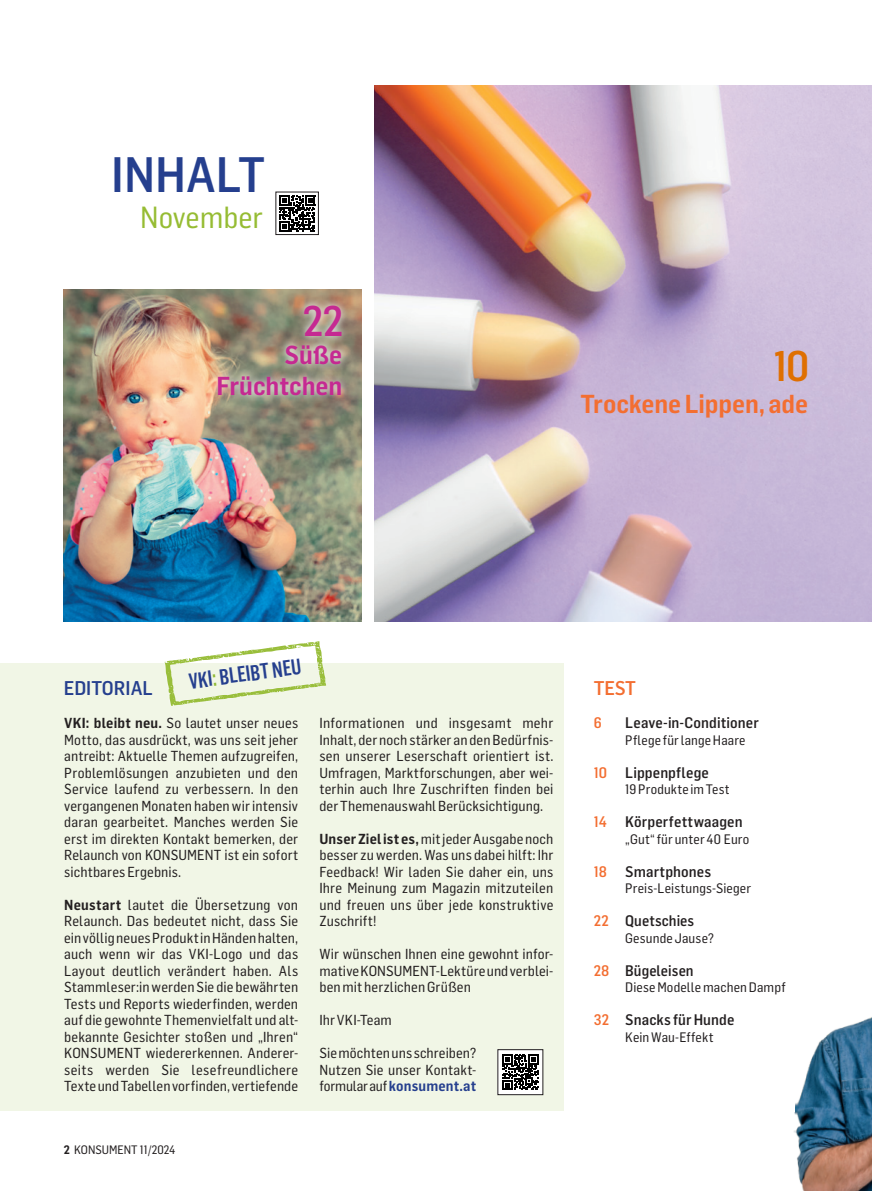
<style>
.page{position:relative;width:872px;height:1191px;background:#fff}
.page>*{position:absolute;margin:0;border:0;box-sizing:border-box;transform-origin:0 0}
.t1{font:500 48.75px "Flama Semicond";color:#253f8e}
.B_Kasten_gross_Header{font:500 42px "Flama Semicond";color:#df6f01}
.B_Kasten_gross_Header-2{font:500 42px "Flama Semicond";color:#c52992}
.t2{font:30px "Flama Semicond Basic";color:#96bc33}
.A_Lauftext_Test_Reports_Rubriken{font:600 25.5px "Flama Semicond";letter-spacing:-.005em;color:#f36e31}
.A_Lauftext_Test_Reports_Rubriken-2{font:600 25.5px "Flama Semicond";color:#c52992}
.t3{font:500 21.6px "Flama Cond";color:#253f8e}
.t4{font:500 19.5px "Flama Semicond";color:#253f8e}
.t5{font:500 19.5px "Flama Semicond";color:#f36e31}
.A_Lauftext_Test_Reports_Rubriken-3{font:500 15px "Flama Semicond";letter-spacing:.01em;color:#231f20}
.A_Lauftext_Test_Reports_Rubriken-4{font:500 15px "Flama Semicond";color:#f36e31}
.A_Lauftext_Test_Reports_Rubriken-5{font:14.25px/16.5px "Flama Semicond Basic";letter-spacing:.01em;color:#231f20;text-align:justify}
.A_Lauftext_Test_Reports_Rubriken-6{font:13.5px "Flama Semicond Basic";letter-spacing:.01em;color:#231f20}
.t6{font:12px "Flama Semicond Basic";color:#231f20}
.s1{color:#90ba35}
.s2{font-family:"Flama Semicond";font-weight:600}
.s3{font-family:"Flama Semicond";font-weight:600;color:#253f8e}
.s4{color:#f36e31}
</style>
<div class="page">
<img style="left:64px;top:289px;width:297px;height:332px">
<div style="left:0;top:663px;width:563px;height:447px;background:#f1f6e6"></div>
<img style="left:374px;top:86px;width:498px;height:535px">
<svg style="left:296px;top:297px;width:53px;height:40px"></svg>
<svg style="left:279px;top:195px;width:36px;height:36px"></svg>
<svg style="left:210px;top:337px;width:139px;height:66px"></svg>
<div style="left:498px;top:1049px;width:45px;height:45px;background:#fff"></div>
<svg style="left:502px;top:1054px;width:36px;height:36px"></svg>
<img style="left:794px;top:1017px;width:78px;height:174px">
<svg style="left:164px;top:641px;width:162px;height:65px"></svg>
<p class="t1" style="left:111px;top:143px;width:155px">INHALT</p>
<h1 class="t2" style="left:140px;top:198px;width:124px">November</h1>
<p class="B_Kasten_gross_Header-2" style="left:303px;top:293px;width:42px">22</p>
<p class="A_Lauftext_Test_Reports_Rubriken-2" style="left:284px;top:338px;width:59px">Süße</p>
<p class="A_Lauftext_Test_Reports_Rubriken-2" style="left:216px;top:369px;width:127px">Früchtchen</p>
<p class="B_Kasten_gross_Header" style="left:773px;top:338px;width:37px">10</p>
<p class="A_Lauftext_Test_Reports_Rubriken" style="left:580px;top:387px;width:229px">Trockene Lippen, ade</p>
<h1 class="t4" style="left:64px;top:675px;width:91px">EDITORIAL</h1>
<h1 class="t3" style="left:187px;top:667px;width:114px;rotate:-8deg">VKI<span class="s1">:</span> BLEIBT NEU</h1>
<p class="A_Lauftext_Test_Reports_Rubriken-5" style="left:64px;top:714px;width:235px"><span class="s2">VKI: bleibt neu.</span> So lautet unser neues Motto, das ausdrückt, was uns seit jeher antreibt: Aktuelle Themen aufzugreifen, Problemlösungen anzubieten und den Service laufend zu verbessern. In den vergangenen Monaten haben wir intensiv daran gearbeitet. Manches werden Sie erst im direkten Kontakt bemerken, der Relaunch von KONSUMENT ist ein sofort sichtbares Ergebnis.</p>
<p class="A_Lauftext_Test_Reports_Rubriken-5" style="left:64px;top:896px;width:235px"><span class="s2">Neustart</span> lautet die Übersetzung von Relaunch. Das bedeutet nicht, dass Sie ein völlig neues Produkt in Händen halten, auch wenn wir das VKI-Logo und das Layout deutlich verändert haben. Als Stammleser:in werden Sie die bewährten Tests und Reports wiederfinden, werden auf die gewohnte Themenvielfalt und alt&shy;bekannte Gesichter stoßen und „Ihren“ KONSUMENT wiedererkennen. Anderer&shy;seits werden Sie lesefreundlichere Texte und Tabellen vorfinden, vertiefende</p>
<p class="A_Lauftext_Test_Reports_Rubriken-5" style="left:319px;top:714px;width:235px">Informationen und insgesamt mehr Inhalt, der noch stärker an den Bedürfnis&shy;sen unserer Leserschaft orientiert ist.<br>Umfragen, Marktforschungen, aber wei&shy;terhin auch Ihre Zuschriften finden bei der Themenauswahl Berücksichtigung.</p>
<p class="A_Lauftext_Test_Reports_Rubriken-5" style="left:319px;top:830px;width:235px"><span class="s2">Unser Ziel ist es,</span> mit jeder Ausgabe noch besser zu werden. Was uns dabei hilft: Ihr Feedback! Wir laden Sie daher ein, uns Ihre Meinung zum Magazin mitzuteilen und freuen uns über jede konstruktive Zuschrift!</p>
<p class="A_Lauftext_Test_Reports_Rubriken-5" style="left:319px;top:945px;width:235px">Wir wünschen Ihnen eine gewohnt infor&shy;mative KONSUMENT-Lektüre und verblei&shy;ben mit herzlichen Grüßen</p>
<p class="A_Lauftext_Test_Reports_Rubriken-5" style="left:319px;top:1011px;width:74px">Ihr VKI-Team</p>
<p class="A_Lauftext_Test_Reports_Rubriken-5" style="left:319px;top:1044px;width:158px">Sie möchten uns schreiben?<br>Nutzen Sie unser Kontakt&shy;formular auf<span class="s3">konsument.at</span></p>
<h1 class="t6" style="left:64px;top:1141px;width:113px"><span class="s2">2</span> KONSUMENT 11/2024</h1>
<h1 class="t5" style="left:594px;top:675px;width:44px">TEST</h1>
<p class="A_Lauftext_Test_Reports_Rubriken-4" style="left:594px;top:713px;width:10px">6</p>
<p class="A_Lauftext_Test_Reports_Rubriken-3" style="left:625px;top:713px;width:135px">Leave-in-Conditioner</p>
<p class="A_Lauftext_Test_Reports_Rubriken-6" style="left:625px;top:731px;width:122px">Pflege für lange Haare</p>
<p class="A_Lauftext_Test_Reports_Rubriken-3" style="left:594px;top:762px;width:117px"><span class="s4">10</span> Lippenpflege</p>
<p class="A_Lauftext_Test_Reports_Rubriken-6" style="left:625px;top:781px;width:106px">19 Produkte im Test</p>
<p class="A_Lauftext_Test_Reports_Rubriken-3" style="left:594px;top:812px;width:150px"><span class="s4">14</span> Körperfettwaagen</p>
<p class="A_Lauftext_Test_Reports_Rubriken-6" style="left:625px;top:830px;width:126px">„Gut“ für unter 40 Euro</p>
<p class="A_Lauftext_Test_Reports_Rubriken-3" style="left:594px;top:861px;width:119px"><span class="s4">18</span> Smartphones</p>
<p class="A_Lauftext_Test_Reports_Rubriken-6" style="left:625px;top:880px;width:127px">Preis-Leistungs-Sieger</p>
<p class="A_Lauftext_Test_Reports_Rubriken-3" style="left:594px;top:911px;width:102px"><span class="s4">22</span> Quetschies</p>
<p class="A_Lauftext_Test_Reports_Rubriken-6" style="left:625px;top:929px;width:90px">Gesunde Jause?</p>
<p class="A_Lauftext_Test_Reports_Rubriken-3" style="left:594px;top:960px;width:101px"><span class="s4">28</span> Bügeleisen</p>
<p class="A_Lauftext_Test_Reports_Rubriken-6" style="left:625px;top:979px;width:162px">Diese Modelle machen Dampf</p>
<p class="A_Lauftext_Test_Reports_Rubriken-3" style="left:594px;top:1010px;width:142px"><span class="s4">32</span> Snacks für Hunde</p>
<p class="A_Lauftext_Test_Reports_Rubriken-6" style="left:625px;top:1028px;width:90px">Kein Wau-Effekt</p>
</div>
